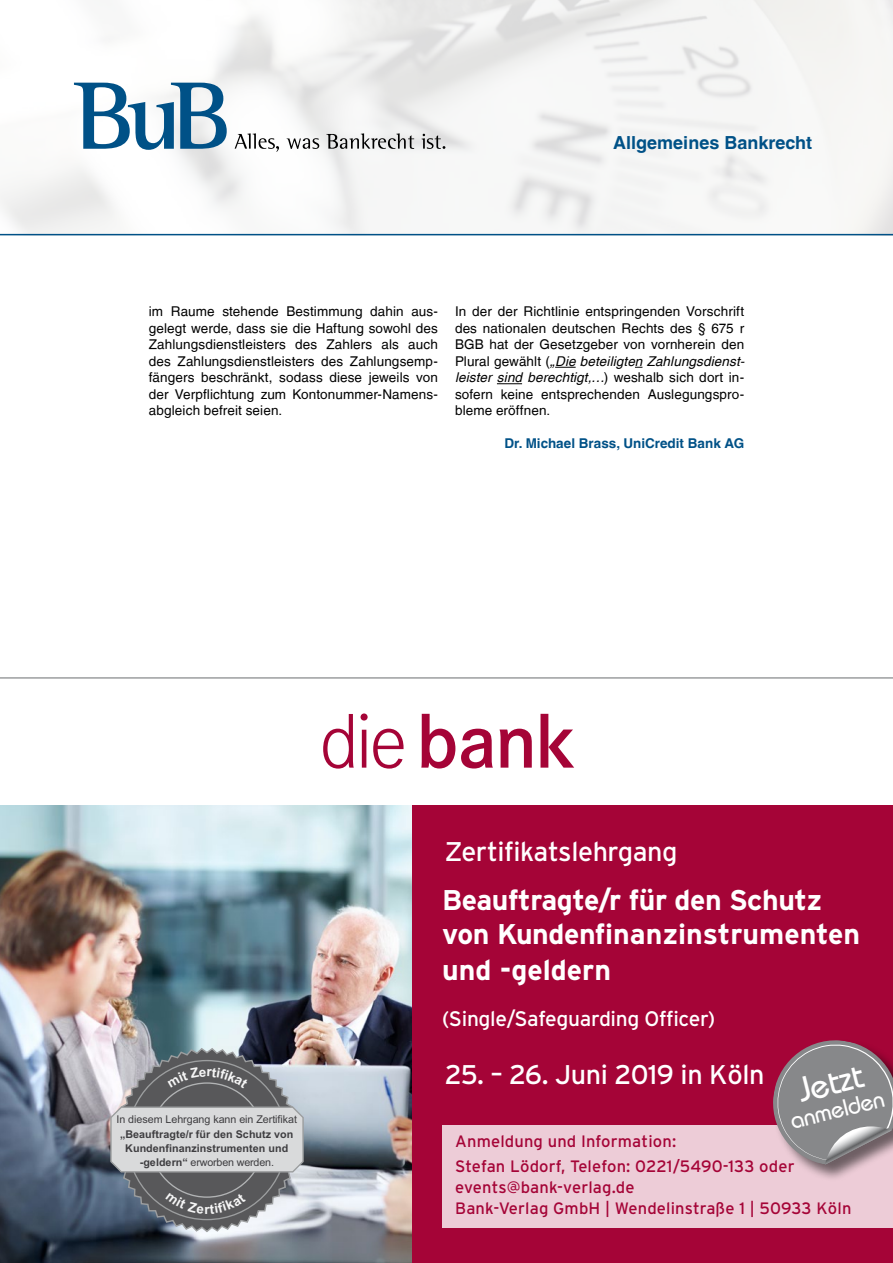
<style>
.page{position:relative;width:893px;height:1263px;background:#fff}
.page>*{position:absolute;margin:0;border:0;box-sizing:border-box;transform-origin:0 0}
.t1{font:500 34.95px "Bauhaus Std";color:#fff}
.t2{font:700 28.5px/35.2px "Interstate";letter-spacing:-.015em;color:#fff}
.t3{font:27px "Interstate";letter-spacing:-.015em;color:#fff}
.t4{font:500 23.7px "Bauhaus Std";color:#fff}
.t5{font:21px "Interstate";letter-spacing:-.015em;color:#fff}
.t6{font:700 18px "Helvetica LT";color:#005187}
.t7{font:16.5px/25.2px "Interstate";letter-spacing:.01em;color:#a50437}
.t8{font:13.5px/16.5px "Helvetica LT";letter-spacing:.01em;color:#000;text-align:justify}
.t9{font:700 13.5px "Helvetica LT";color:#005187}
.t10{font:700 10.8px/14.1px "Arial";letter-spacing:.005em;color:#3e3d40;text-align:center}
.t11{font:10.8px "Arial";letter-spacing:-.005em;color:#3e3d40}
.s1{font-style:italic}
.s2{font-weight:400}
</style>
<div class="page">
<svg style="left:74px;top:83px;width:153px;height:67px"></svg>
<svg style="left:235px;top:133px;width:44px;height:19px"></svg>
<svg style="left:287px;top:138px;width:32px;height:11px"></svg>
<svg style="left:326px;top:133px;width:88px;height:16px"></svg>
<svg style="left:421px;top:134px;width:24px;height:15px"></svg>
<hr style="left:0;top:234px;width:893px;height:1px;background:#005187">
<svg style="left:555px;top:367px;width:21px;height:1px"></svg>
<svg style="left:497px;top:383px;width:25px;height:1px"></svg>
<img style="left:0;top:806px;width:412px;height:457px">
<div style="left:412px;top:806px;width:481px;height:457px;background:#a50437"></div>
<div style="left:442px;top:1125px;width:451px;height:102px;background:#edccd7"></div>
<div style="left:772px;top:1039px;width:121px;height:143px;background:#000;opacity:.54"></div>
<svg style="left:772px;top:1039px;width:121px;height:125px"></svg>
<svg style="left:323px;top:714px;width:31px;height:55px"></svg>
<svg style="left:361px;top:713px;width:43px;height:56px"></svg>
<svg style="left:421px;top:714px;width:34px;height:54px"></svg>
<svg style="left:461px;top:729px;width:32px;height:39px"></svg>
<svg style="left:500px;top:729px;width:32px;height:39px"></svg>
<svg style="left:540px;top:714px;width:34px;height:54px"></svg>
<hr style="left:0;top:677px;width:893px;height:2px;background:#9c9e9f">
<svg style="left:110px;top:1048px;width:194px;height:184px;background:#999b9f"></svg>
<h3 class="t6" style="left:613px;top:132px;width:201px">Allgemeines Bankrecht</h3>
<p class="t8" style="left:149px;top:303px;width:291px">im Raume stehende Bestimmung dahin aus&shy;gelegt werde, dass sie die Haftung sowohl des Zahlungsdienstleisters des Zahlers als auch des Zahlungsdienstleisters des Zahlungsemp&shy;fängers beschränkt, sodass diese jeweils von der Verpflichtung zum Kontonummer-Namens&shy;abgleich befreit seien.</p>
<p class="t8" style="left:455px;top:303px;width:291px">In der der Richtlinie entspringenden Vorschrift des nationalen deutschen Rechts des § 675 r BGB hat der Gesetzgeber von vornherein den Plural gewählt (<span class="s1">„Die beteiligten Zahlungsdienst&shy;leister sind berechtigt,…</span>) weshalb sich dort in&shy;sofern keine entsprechenden Auslegungspro&shy;bleme eröffnen.</p>
<p class="t9" style="left:505px;top:435px;width:241px">Dr. Michael Brass, UniCredit Bank AG</p>
<p class="t11" style="left:117px;top:1112px;width:182px">In diesem Lehrgang kann ein Zertifikat</p>
<p class="t10" style="left:120px;top:1127px;width:175px">„Beauftragte/r für den Schutz von<br>Kundenfinanzinstrumenten und -geldern“ <span class="s2">erworben werden.</span></p>
<h3 class="t3" style="left:445px;top:836px;width:234px">Zertifikatslehrgang</h3>
<h2 class="t2" style="left:442px;top:882px;width:419px">Beauftragte/r für den Schutz von Kundenfinanzinstrumenten und -geldern</h2>
<h3 class="t5" style="left:442px;top:1006px;width:275px">(Single/Safeguarding Officer)</h3>
<h3 class="t3" style="left:445px;top:1059px;width:321px">25. – 26. Juni 2019 in Köln</h3>
<h1 class="t1" style="left:794px;top:1070px;width:67px;rotate:-14deg">Jetzt</h1>
<h3 class="t4" style="left:787px;top:1107px;width:98px;rotate:-14deg">anmelden</h3>
<p class="t7" style="left:455px;top:1129px;width:341px">Anmeldung und Information:<br>Stefan Lödorf, Telefon: 0221/5490-133 oder</p>
<p class="t7" style="left:455px;top:1177px;width:398px;line-height:21px">events@bank-verlag.de<br>Bank-Verlag GmbH | Wendelinstraße 1 | 50933 Köln</p>
</div>
